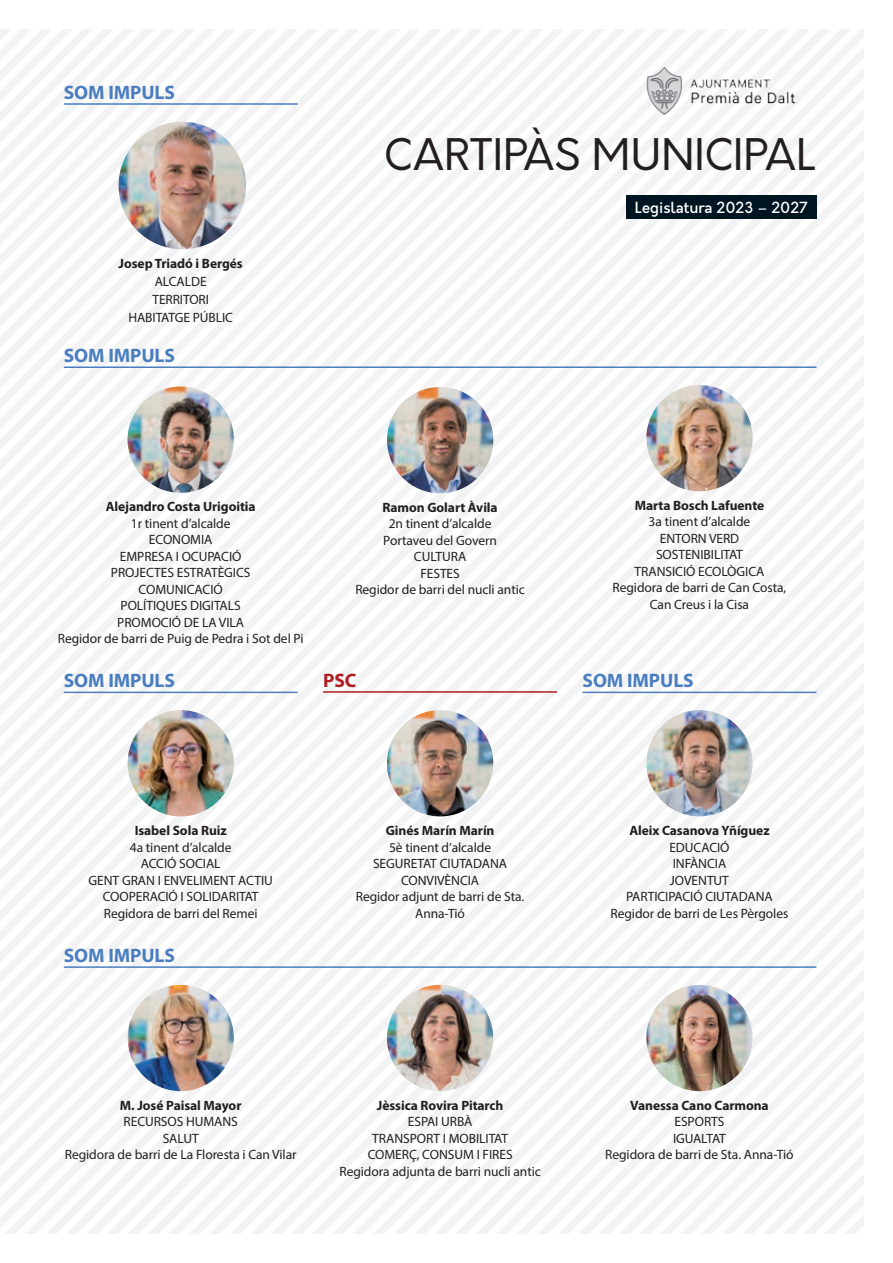
<style>
.page{position:relative;width:893px;height:1263px;background:#fff}
.page>*{position:absolute;margin:0;border:0;box-sizing:border-box;transform-origin:0 0}
.t1{font:42.45px "Orkney";color:#231f20}
.t2{font:700 19.5px "Myriad Pro";letter-spacing:-.005em;color:#4a7ec0}
.t3{font:700 19.5px "Myriad Pro";color:#b01e22}
.t4{font:500 15px "Orkney";color:#fff}
.t5{font:13.5px/16.5px "Myriad Pro";letter-spacing:-.005em;color:#231f20;text-align:center}
.t6{font:700 13.5px "Myriad Pro";letter-spacing:-.005em;color:#231f20}
</style>
<div class="page">
<img style="left:0;top:30px;width:863px;height:1203px">
<div style="left:626px;top:196px;width:190px;height:23px;background:#001522"></div>
<img style="left:128px;top:386px;width:106px;height:107px;border-radius:53px">
<img style="left:387px;top:387px;width:106px;height:106px;border-radius:53px">
<img style="left:646px;top:385px;width:107px;height:106px;border-radius:53px">
<hr style="left:64px;top:366px;width:752px;height:2px;background:#4a7ec0">
<img style="left:128px;top:985px;width:106px;height:106px;border-radius:53px">
<img style="left:387px;top:985px;width:106px;height:106px;border-radius:53px">
<img style="left:646px;top:985px;width:107px;height:106px;border-radius:53px">
<hr style="left:64px;top:966px;width:752px;height:2px;background:#4a7ec0">
<img style="left:119px;top:122px;width:127px;height:127px;border-radius:64px">
<hr style="left:64px;top:103px;width:234px;height:2px;background:#4a7ec0">
<img style="left:128px;top:710px;width:106px;height:106px;border-radius:53px">
<img style="left:387px;top:710px;width:106px;height:106px;border-radius:53px">
<img style="left:646px;top:710px;width:107px;height:106px;border-radius:53px">
<hr style="left:323px;top:691px;width:234px;height:2px;background:#b01e22">
<hr style="left:64px;top:692px;width:234px;height:1px;background:#4a7ec0">
<hr style="left:583px;top:692px;width:233px;height:1px;background:#4a7ec0">
<img style="left:646px;top:67px;width:150px;height:48px">
<h2 class="t2" style="left:64px;top:80px;width:113px">SOM IMPULS</h2>
<p class="t6" style="left:119px;top:255px;width:126px">Josep Triadó i Bergés</p>
<p class="t5" style="left:128px;top:272px;width:106px;line-height:18px">ALCALDE<br>TERRITORI<br>HABITATGE PÚBLIC</p>
<h2 class="t2" style="left:64px;top:343px;width:113px">SOM IMPULS</h2>
<h1 class="t1" style="left:384px;top:127px;width:434px">CARTIPÀS MUNICIPAL</h1>
<p class="t4" style="left:635px;top:197px;width:174px">Legislatura 2023 – 2027</p>
<p class="t6" style="left:106px;top:498px;width:151px">Alejandro Costa Urigoitia</p>
<p class="t5" style="left:58px;top:515px;width:247px">1r tinent d’alcalde<br>ECONOMIA<br>EMPRESA I OCUPACIÓ<br>PROJECTES ESTRATÈGICS<br>COMUNICACIÓ<br>POLÍTIQUES DIGITALS<br>PROMOCIÓ DE LA VILA<br>Regidor de barri de Puig de Pedra i Sot del Pi</p>
<p class="t6" style="left:382px;top:498px;width:117px">Ramon Golart Àvila</p>
<p class="t5" style="left:355px;top:515px;width:171px">2n tinent d’alcalde<br>Portaveu del Govern<br>CULTURA<br>FESTES<br>Regidor de barri del nucli antic</p>
<p class="t6" style="left:635px;top:497px;width:131px">Marta Bosch Lafuente</p>
<p class="t5" style="left:613px;top:513px;width:175px">3a tinent d’alcalde<br>ENTORN VERD<br>SOSTENIBILITAT<br>TRANSICIÓ ECOLÒGICA<br>Regidora de barri de Can Costa,<br>Can Creus i la Cisa</p>
<h2 class="t2" style="left:64px;top:668px;width:113px">SOM IMPULS</h2>
<h2 class="t3" style="left:323px;top:667px;width:35px">PSC</h2>
<h2 class="t2" style="left:583px;top:668px;width:113px">SOM IMPULS</h2>
<p class="t6" style="left:135px;top:822px;width:94px">Isabel Sola Ruiz</p>
<p class="t5" style="left:89px;top:838px;width:186px">4a tinent d’alcalde<br>ACCIÓ SOCIAL<br>GENT GRAN I ENVELIMENT ACTIU<br>COOPERACIÓ I SOLIDARITAT<br>Regidora de barri del Remei</p>
<h2 class="t2" style="left:64px;top:943px;width:113px">SOM IMPULS</h2>
<p class="t6" style="left:386px;top:822px;width:110px">Ginés Marín Marín</p>
<p class="t5" style="left:356px;top:838px;width:170px">5è tinent d’alcalde<br>SEGURETAT CIUTADANA<br>CONVIVÈNCIA<br>Regidor adjunt de barri de Sta.<br>Anna-Tió</p>
<p class="t6" style="left:120px;top:1096px;width:123px">M. José Paisal Mayor</p>
<p class="t5" style="left:65px;top:1113px;width:233px">RECURSOS HUMANS<br>SALUT<br>Regidora de barri de La Floresta i Can Vilar</p>
<p class="t6" style="left:377px;top:1096px;width:128px">Jèssica Rovira Pitarch</p>
<p class="t5" style="left:340px;top:1113px;width:203px">ESPAI URBÀ<br>TRANSPORT I MOBILITAT<br>COMERÇ, CONSUM I FIRES<br>Regidora adjunta de barri nucli antic</p>
<p class="t6" style="left:629px;top:822px;width:142px">Aleix Casanova Yñíguez</p>
<p class="t5" style="left:611px;top:838px;width:179px">EDUCACIÓ<br>INFÀNCIA<br>JOVENTUT<br>PARTICIPACIÓ CIUTADANA<br>Regidor de barri de Les Pèrgoles</p>
<p class="t6" style="left:630px;top:1096px;width:140px">Vanessa Cano Carmona</p>
<p class="t5" style="left:605px;top:1113px;width:190px">ESPORTS<br>IGUALTAT<br>Regidora de barri de Sta. Anna-Tió</p>
</div>
